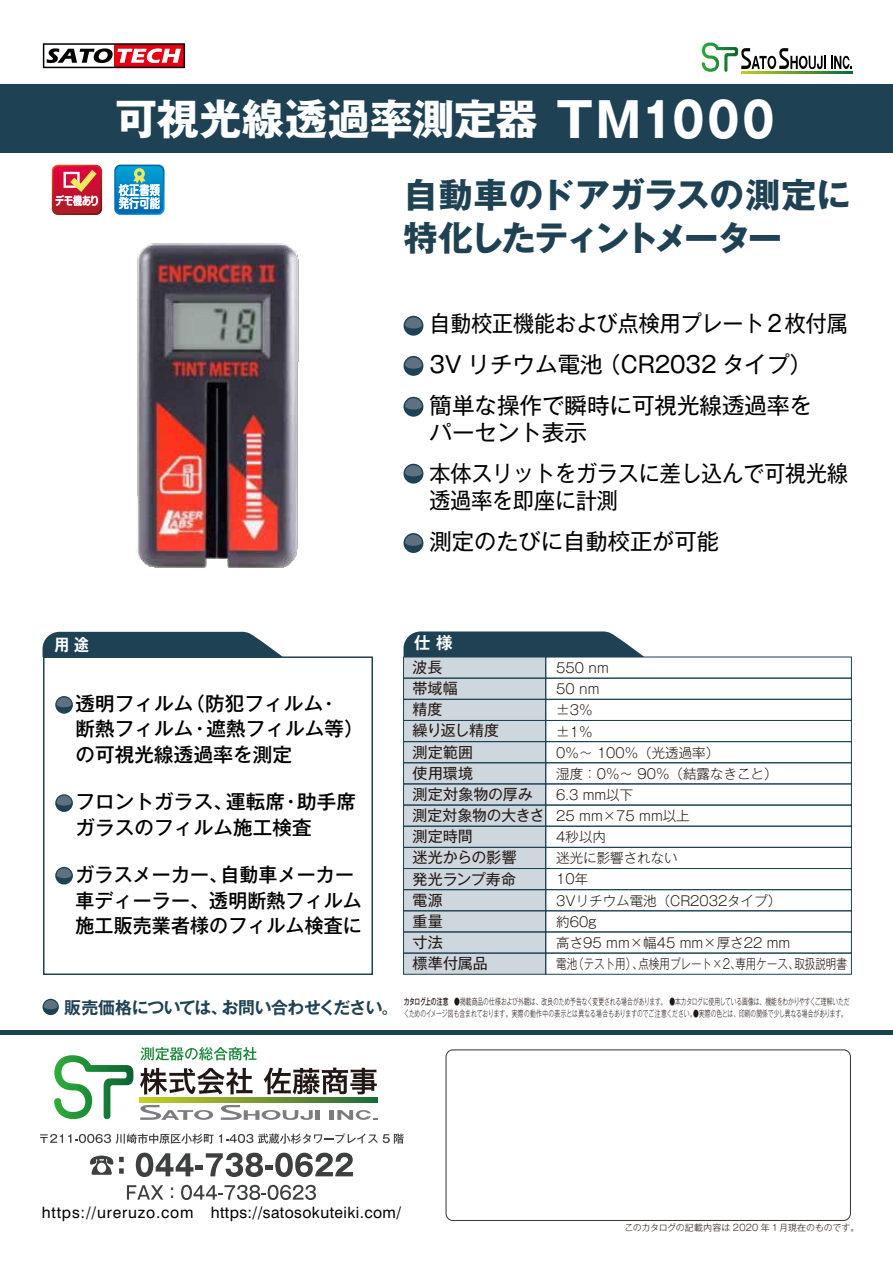
<style>
.page{position:relative;width:893px;height:1263px;background:#fff}
.page>*{position:absolute;margin:0;border:0;box-sizing:border-box;transform-origin:0 0}
.t1{font:700 42px "Gothic MB101 Pro";letter-spacing:.015em;color:#fff}
.t2{font:700 34.5px/43.5px "Gothic MB101 Pro";letter-spacing:-.045em;color:#1e4153}
.t3{font:22.5px/41px "Gothic MB101 Pro";color:#000;scale:.93 1}
.t4{font:22.5px "Gothic MB101 Pro";color:#000}
.t5{font:500 19.5px/25.5px "Gothic MB101 Pro";letter-spacing:.01em;color:#000}
.t6{font:700 16.5px "Gothic MB101 Pro De";color:#fff}
.t7{font:700 16.5px "Gothic MB101 Pro De";color:#fff;scale:.9 1}
.t8{font:15.75px "Swiss 721 BT";letter-spacing:.025em;color:#000}
.t9{font:15px "Gothic MB101 Pro";color:#231815}
.t10{font:300 13.5px/21.1px "Gothic MB101 Pro";color:#231815}
.t11{font:700 12.9px "Shin M Go Pro De";letter-spacing:.01em;color:#fff;scale:.8 1}
.t12{font:700 11.25px "Shin M Go Pro De";color:#fff;scale:.8 1}
.t13{font:300 9px/12px "Gothic MB101 Pro";color:#231815;text-align:right;scale:.64 1}
.t14{font:300 9px "Gothic MB101 Pro";color:#231815}
.s1{font-size:48px}
.s2{font-weight:500}
</style>
<div class="page">
<div style="left:446px;top:1050px;width:405px;height:171px;border:1px solid #231815;border-radius:7px"></div>
<hr style="left:0;top:1031px;width:893px;height:4px;background:#1e4153">
<svg style="left:140px;top:1098px;width:238px;height:4px"></svg>
<svg style="left:140px;top:1068px;width:112px;height:26px"></svg>
<svg style="left:264px;top:1067px;width:113px;height:27px"></svg>
<svg style="left:140px;top:1047px;width:117px;height:13px"></svg>
<svg style="left:90px;top:1155px;width:23px;height:20px"></svg>
<svg style="left:119px;top:1157px;width:5px;height:17px"></svg>
<svg style="left:136px;top:1153px;width:217px;height:24px"></svg>
<svg style="left:127px;top:1185px;width:36px;height:14px"></svg>
<svg style="left:171px;top:1187px;width:2px;height:11px"></svg>
<svg style="left:181px;top:1185px;width:135px;height:15px"></svg>
<svg style="left:40px;top:1133px;width:364px;height:11px"></svg>
<svg style="left:54px;top:1055px;width:79px;height:64px"></svg>
<svg style="left:221px;top:1105px;width:92px;height:15px"></svg>
<hr style="left:316px;top:1110px;width:4px;height:10px;background:#7e7c7f">
<hr style="left:330px;top:1110px;width:4px;height:10px;background:#7e7c7f">
<svg style="left:337px;top:1110px;width:40px;height:10px"></svg>
<svg style="left:140px;top:1105px;width:73px;height:15px"></svg>
<svg style="left:741px;top:72px;width:111px;height:2px"></svg>
<svg style="left:702px;top:43px;width:150px;height:29px"></svg>
<div style="left:0;top:84px;width:893px;height:69px;background:#1e4153"></div>
<div style="left:43px;top:999px;width:16px;height:16px;background:#1e4153;border-radius:50%"></div>
<svg style="left:44px;top:1000px;width:14px;height:9px"></svg>
<div style="left:404px;top:316px;width:19px;height:20px;background:#1e4153;border-radius:50%"></div>
<svg style="left:405px;top:317px;width:17px;height:11px"></svg>
<div style="left:404px;top:397px;width:19px;height:20px;background:#1e4153;border-radius:50%"></div>
<svg style="left:405px;top:398px;width:17px;height:11px"></svg>
<div style="left:404px;top:533px;width:19px;height:20px;background:#1e4153;border-radius:50%"></div>
<svg style="left:405px;top:535px;width:17px;height:11px"></svg>
<svg style="left:55px;top:696px;width:18px;height:18px"></svg>
<svg style="left:57px;top:697px;width:15px;height:10px"></svg>
<svg style="left:55px;top:794px;width:18px;height:18px"></svg>
<svg style="left:57px;top:796px;width:15px;height:9px"></svg>
<div style="left:55px;top:867px;width:18px;height:17px;background:#1e4153;border-radius:50%"></div>
<svg style="left:57px;top:868px;width:15px;height:10px"></svg>
<div style="left:114px;top:44px;width:70px;height:23px;background:#e50012"></div>
<svg style="left:47px;top:48px;width:134px;height:15px"></svg>
<div style="left:43px;top:43px;width:142px;height:25px;border:2px solid #030000"></div>
<svg style="left:404px;top:631px;width:240px;height:341px"></svg>
<div style="left:404px;top:356px;width:19px;height:20px;background:#1e4153;border-radius:50%"></div>
<svg style="left:405px;top:357px;width:17px;height:12px"></svg>
<div style="left:404px;top:464px;width:19px;height:20px;background:#1e4153;border-radius:50%"></div>
<svg style="left:405px;top:465px;width:17px;height:11px"></svg>
<svg style="left:43px;top:632px;width:239px;height:24px;background:#305060"></svg>
<div style="left:43px;top:656px;width:330px;height:319px;border:2px solid #1e4153"></div>
<div style="left:403px;top:678px;width:143px;height:21px;border:1px solid #1e4153"></div>
<div style="left:545px;top:678px;width:307px;height:21px;border:1px solid #1e4153"></div>
<div style="left:403px;top:699px;width:143px;height:22px;border:1px solid #1e4153"></div>
<div style="left:545px;top:699px;width:307px;height:22px;border:1px solid #1e4153"></div>
<div style="left:403px;top:720px;width:143px;height:22px;border:1px solid #1e4153"></div>
<div style="left:545px;top:720px;width:307px;height:22px;border:1px solid #1e4153"></div>
<div style="left:403px;top:741px;width:143px;height:22px;border:1px solid #1e4153"></div>
<div style="left:545px;top:741px;width:307px;height:22px;border:1px solid #1e4153"></div>
<div style="left:403px;top:762px;width:143px;height:22px;border:1px solid #1e4153"></div>
<div style="left:545px;top:762px;width:307px;height:22px;border:1px solid #1e4153"></div>
<div style="left:403px;top:784px;width:143px;height:21px;border:1px solid #1e4153"></div>
<div style="left:403px;top:805px;width:143px;height:21px;border:1px solid #1e4153"></div>
<div style="left:545px;top:805px;width:307px;height:21px;border:1px solid #1e4153"></div>
<div style="left:403px;top:826px;width:143px;height:21px;border:1px solid #1e4153"></div>
<div style="left:545px;top:826px;width:307px;height:21px;border:1px solid #1e4153"></div>
<div style="left:403px;top:847px;width:143px;height:22px;border:1px solid #1e4153"></div>
<div style="left:545px;top:847px;width:307px;height:22px;border:1px solid #1e4153"></div>
<div style="left:403px;top:868px;width:143px;height:22px;border:1px solid #1e4153"></div>
<div style="left:545px;top:868px;width:307px;height:22px;border:1px solid #1e4153"></div>
<div style="left:403px;top:889px;width:143px;height:22px;border:1px solid #1e4153"></div>
<div style="left:545px;top:889px;width:307px;height:22px;border:1px solid #1e4153"></div>
<div style="left:403px;top:911px;width:143px;height:21px;border:1px solid #1e4153"></div>
<div style="left:545px;top:911px;width:307px;height:21px;border:1px solid #1e4153"></div>
<div style="left:403px;top:932px;width:143px;height:21px;border:1px solid #1e4153"></div>
<div style="left:403px;top:953px;width:143px;height:21px;border:1px solid #1e4153"></div>
<div style="left:545px;top:953px;width:307px;height:21px;border:1px solid #1e4153"></div>
<svg style="left:114px;top:165px;width:51px;height:50px;background:#1189be"></svg>
<svg style="left:52px;top:165px;width:50px;height:50px;background:#c8313d"></svg>
<img style="left:137px;top:243px;width:162px;height:325px">
<h1 class="t1" style="left:115px;top:84px;width:661px">可視光線透過率測定器 <span class="s1">TM1000</span></h1>
<h3 class="t11" style="left:119px;top:180px;width:53px">校正書類</h3>
<p class="t12" style="left:55px;top:192px;width:57px">デモ機あり</p>
<h3 class="t11" style="left:119px;top:193px;width:53px">発行可能</h3>
<h3 class="t7" style="left:55px;top:631px;width:40px">用 途</h3>
<h3 class="t5" style="left:75px;top:688px;width:290px">透明フィルム（防犯フィルム・<br>断熱フィルム・遮熱フィルム等）の可視光線透過率を測定</h3>
<h3 class="t5" style="left:75px;top:787px;width:282px">フロントガラス、運転席・助手席ガラスのフィルム施工検査</h3>
<h3 class="t5" style="left:75px;top:859px;width:288px">ガラスメーカー、自動車メーカー車ディーラー、透明断熱フィルム施工販売業者様のフィルム検査に</h3>
<h2 class="t2" style="left:404px;top:169px;width:449px">自動車のドアガラスの測定に特化したティントメーター</h2>
<h3 class="t3" style="left:430px;top:300px;width:451px">自動校正機能および点検用プレート2枚付属<br>3V リチウム電池（CR2032 タイプ）<br>簡単な操作で瞬時に可視光線透過率を</h3>
<h3 class="t4" style="left:430px;top:414px;width:159px">パーセント表示</h3>
<h3 class="t3" style="left:430px;top:457px;width:452px;line-height:27px">本体スリットをガラスに差し込んで可視光線透過率を即座に計測</h3>
<h3 class="t4" style="left:430px;top:523px;width:291px">測定のたびに自動校正が可能</h3>
<h3 class="t6" style="left:414px;top:629px;width:40px">仕 様</h3>
<h3 class="t9" style="left:413px;top:655px;width:31px">波長</h3>
<h3 class="t9" style="left:413px;top:676px;width:47px">帯域幅</h3>
<h3 class="t9" style="left:413px;top:697px;width:31px">精度</h3>
<h3 class="t9" style="left:413px;top:718px;width:88px">繰り返し精度</h3>
<h3 class="t9" style="left:413px;top:739px;width:62px">測定範囲</h3>
<h3 class="t9" style="left:413px;top:760px;width:62px">使用環境</h3>
<h3 class="t9" style="left:413px;top:782px;width:122px">測定対象物の厚み</h3>
<h3 class="t9" style="left:413px;top:803px;width:133px">測定対象物の大きさ</h3>
<h3 class="t9" style="left:413px;top:824px;width:62px">測定時間</h3>
<h3 class="t9" style="left:413px;top:845px;width:106px">迷光からの影響</h3>
<h3 class="t9" style="left:413px;top:866px;width:105px">発光ランプ寿命</h3>
<h3 class="t9" style="left:413px;top:887px;width:32px">電源</h3>
<h3 class="t9" style="left:413px;top:909px;width:32px">重量</h3>
<h3 class="t9" style="left:413px;top:930px;width:32px">寸法</h3>
<h3 class="t9" style="left:413px;top:951px;width:77px">標準付属品</h3>
<h3 class="t10" style="left:556px;top:655px;width:292px">550 nm<br>50 nm<br>±3％<br>±1％<br>0％～ 100％（光透過率）<br>湿度：0％～ 90％（結露なきこと）<br>6.3 mm以下<br>25 mm×75 mm以上<br>4秒以内<br>迷光に影響されない<br>10年<br>3Vリチウム電池（CR2032タイプ）<br>約60g<br>高さ95 mm×幅45 mm×厚さ22 mm<br>電池（テスト用）、点検用プレート×2､専用ケース、取扱説明書</h3>
<p class="t13" style="left:64px;top:994px;width:1228px"><span class="s2">カタログ上の注意　</span>●掲載商品の仕様および外観は、改良のため予告なく変更される場合があります。　●本カタログに使用している画像は、機能をわかりやすくご理解いただ<br><sup>販売価格については、お問い合わせください。</sup>くためのイメージ図も含まれております。実際の動作中の表示とは異なる場合もありますのでご注意ください。●実際の色とは、印刷の関係で少し異なる場合があります。</p>
<h3 class="t8" style="left:42px;top:1202px;width:361px">https://ureruzo.com https://satosokuteiki.com/</h3>
<p class="t14" style="left:624px;top:1220px;width:237px">このカタログの記載内容は 2020 年 1月現在のものです。</p>
</div>
